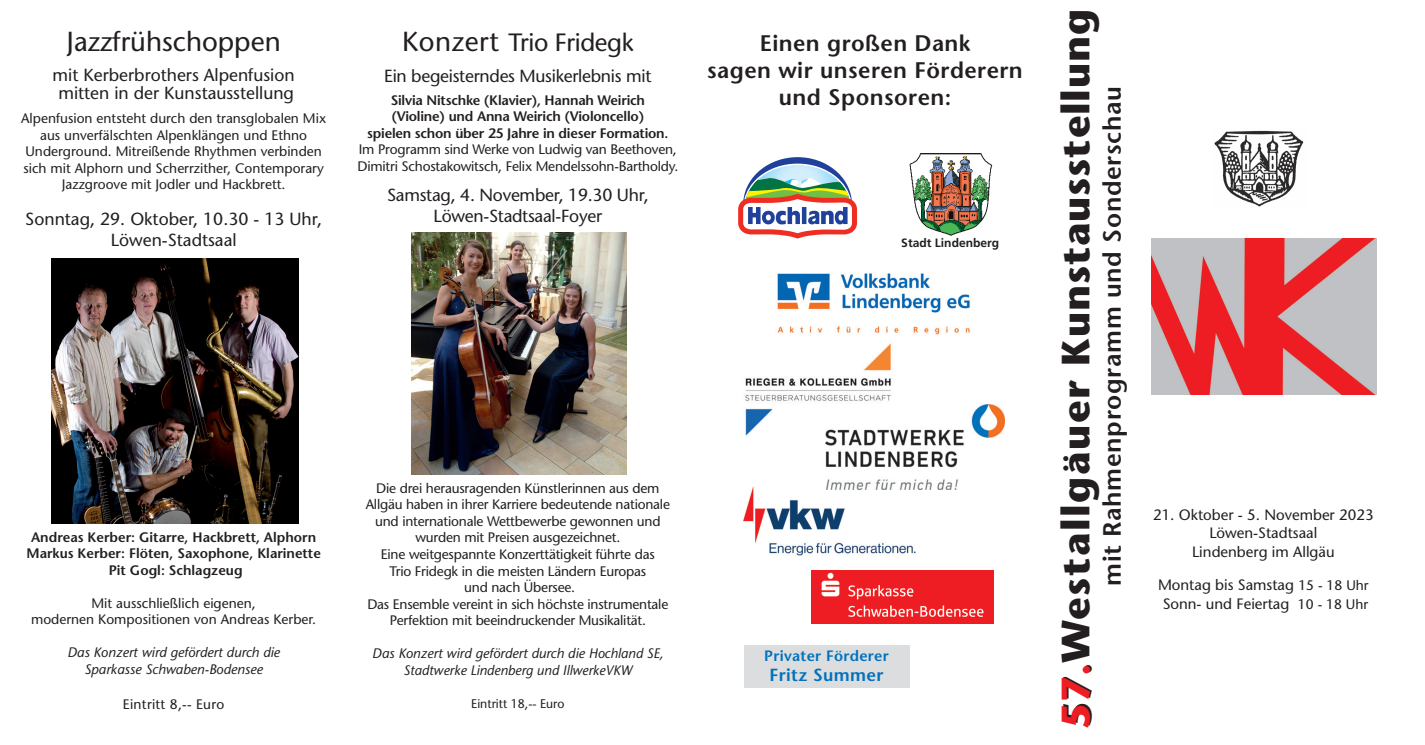
<style>
.page{position:relative;width:1425px;height:745px;background:#fff}
.page>*{position:absolute;margin:0;border:0;box-sizing:border-box;transform-origin:0 0}
.t1{font:700 39.38px "Stone Sans";letter-spacing:.02em;color:#231f20}
.t2{font:27.5px "Stone Sans";color:#231f20}
.t3{font:600 25px "Stone Sans";letter-spacing:.025em;color:#231f20}
.t4{font:25px "Stone Sans";letter-spacing:-.015em;color:#231f20}
.t5{font:600 22.5px/27px "Stone Sans";letter-spacing:.02em;color:#231f20;text-align:center}
.t6{font:17.5px/21px "Stone Sans";color:#231f20;text-align:center}
.t7{font:600 17.5px "Stone Sans";letter-spacing:.02em;color:#0072bc}
.t8{font:15px/18.8px "Stone Sans";color:#231f20;text-align:center}
.t9{font:600 15px "Stone Sans";letter-spacing:.02em;color:#0072bc}
.t10{font:13.75px/16.5px "Stone Sans";letter-spacing:-.015em;color:#231f20;text-align:center}
.t11{font:600 13.75px/16.5px "Stone Sans";letter-spacing:-.015em;color:#231f20;text-align:center}
.t12{font:italic 13.75px/16.5px "Stone Sans";color:#231f20;text-align:center}
.t13{font:13.75px "Stone Sans";letter-spacing:.02em;color:#231f20}
.t14{font:12.5px "Stone Sans";color:#231f20}
.t15{font:700 12.12px "Frutiger";color:#231f20}
.s1{font-size:27.5px}
.s2{font-size:40px;color:#ee1d23}
.s3{font-size:13.75px}
</style>
<div class="page">
<img style="left:1214px;top:130px;width:90px;height:77px">
<img style="left:1151px;top:238px;width:225px;height:156px">
<img style="left:52px;top:258px;width:246px;height:265px">
<img style="left:411px;top:232px;width:215px;height:242px">
<img style="left:743px;top:486px;width:172px;height:69px">
<img style="left:812px;top:570px;width:181px;height:52px">
<img style="left:745px;top:343px;width:146px;height:93px">
<svg style="left:738px;top:157px;width:119px;height:81px"></svg>
<img style="left:909px;top:153px;width:84px;height:83px">
<img style="left:825px;top:404px;width:179px;height:85px">
<img style="left:777px;top:273px;width:193px;height:62px">
<div style="left:743px;top:644px;width:166px;height:43px;background:#dcdddf"></div>
<h2 class="t2" style="left:67px;top:31px;width:216px">Jazzfrühschoppen</h2>
<p class="t6" style="left:53px;top:67px;width:244px;line-height:18.5px">mit Kerberbrothers Alpenfusion mitten in der Kunstausstellung</p>
<p class="t10" style="left:21px;top:111px;width:306px">Alpenfusion entsteht durch den transglobalen Mix aus unverfälschten Alpenklängen und Ethno Underground. Mitreißende Rhythmen verbinden sich mit Alphorn und Scherrzither, Contemporary Jazzgroove mit Jodler und Hackbrett.</p>
<p class="t6" style="left:25px;top:210px;width:298px">Sonntag, 29. Oktober, 10.30 - 13 Uhr,<br>Löwen-Stadtsaal</p>
<h3 class="t4" style="left:402px;top:32px;width:233px"><span class="s1">Konzert</span> Trio Fridegk</h3>
<p class="t6" style="left:384px;top:67px;width:269px">Ein begeisterndes Musikerlebnis mit</p>
<p class="t11" style="left:367px;top:93px;width:303px">Silvia Nitschke (Klavier), Hannah Weirich (Violine) und Anna Weirich (Violoncello)<br>spielen schon über 25 Jahre in dieser Formation.</p>
<p class="t10" style="left:357px;top:142px;width:322px;text-align:left">Im Programm sind Werke von Ludwig van Beethoven,<br>Dimitri Schostakowitsch, Felix Mendelssohn-Bartholdy.</p>
<p class="t6" style="left:387px;top:186px;width:263px">Samstag, 4. November, 19.30 Uhr,<br>Löwen-Stadtsaal-Foyer</p>
<h3 class="t5" style="left:707px;top:32px;width:317px">Einen großen Dank<br>sagen wir unseren Förderern und Sponsoren:</h3>
<p class="t15" style="left:901px;top:238px;width:99px">Stadt Lindenberg</p>
<p class="t11" style="left:27px;top:530px;width:296px">Andreas Kerber: Gitarre, Hackbrett, Alphorn<br>Markus Kerber: Flöten, Saxophone, Klarinette<br>Pit Gogl: Schlagzeug</p>
<p class="t10" style="left:31px;top:595px;width:286px">Mit ausschließlich eigenen,<br>modernen Kompositionen von Andreas Kerber.</p>
<p class="t12" style="left:67px;top:645px;width:214px">Das Konzert wird gefördert durch die<br>Sparkasse Schwaben-Bodensee</p>
<p class="t13" style="left:123px;top:698px;width:103px">Eintritt 8,-- Euro</p>
<p class="t10" style="left:366px;top:481px;width:306px">Die drei herausragenden Künstlerinnen aus dem Allgäu haben in ihrer Karriere bedeutende nationale und internationale Wettbewerbe gewonnen und wurden mit Preisen ausgezeichnet.<br>Eine weitgespannte Konzerttätigkeit führte das<br>Trio Fridegk in die meisten Ländern Europas<br>und nach Übersee.<br>Das Ensemble vereint in sich höchste instrumentale Perfektion mit beeindruckender Musikalität.</p>
<p class="t12" style="left:372px;top:646px;width:293px">Das Konzert wird gefördert durch die Hochland SE,<br>Stadtwerke Lindenberg und IllwerkeVKW</p>
<p class="t14" style="left:471px;top:698px;width:95px">Eintritt 18,-- Euro</p>
<p class="t9" style="left:764px;top:650px;width:126px">Privater Förderer</p>
<p class="t7" style="left:769px;top:668px;width:115px">Fritz Summer</p>
<h1 class="t1" style="left:1060px;top:728px;width:720px;rotate:-90deg"><span class="s2">57.</span>Westallgäuer Kunstausstellung</h1>
<h3 class="t3" style="left:1102px;top:585px;width:501px;rotate:-90deg">mit Rahmenprogramm und Sonderschau</h3>
<p class="t8" style="left:1153px;top:506px;width:222px">21. Oktober - 5. November 2023<br>Löwen-Stadtsaal<br>Lindenberg im Allgäu</p>
<p class="t8" style="left:1158px;top:576px;width:212px">Montag bis Samstag <span class="s3">15 - 18 Uhr<br></span>Sonn- und Feiertag <span class="s3">10 - 18 Uhr</span></p>
</div>
